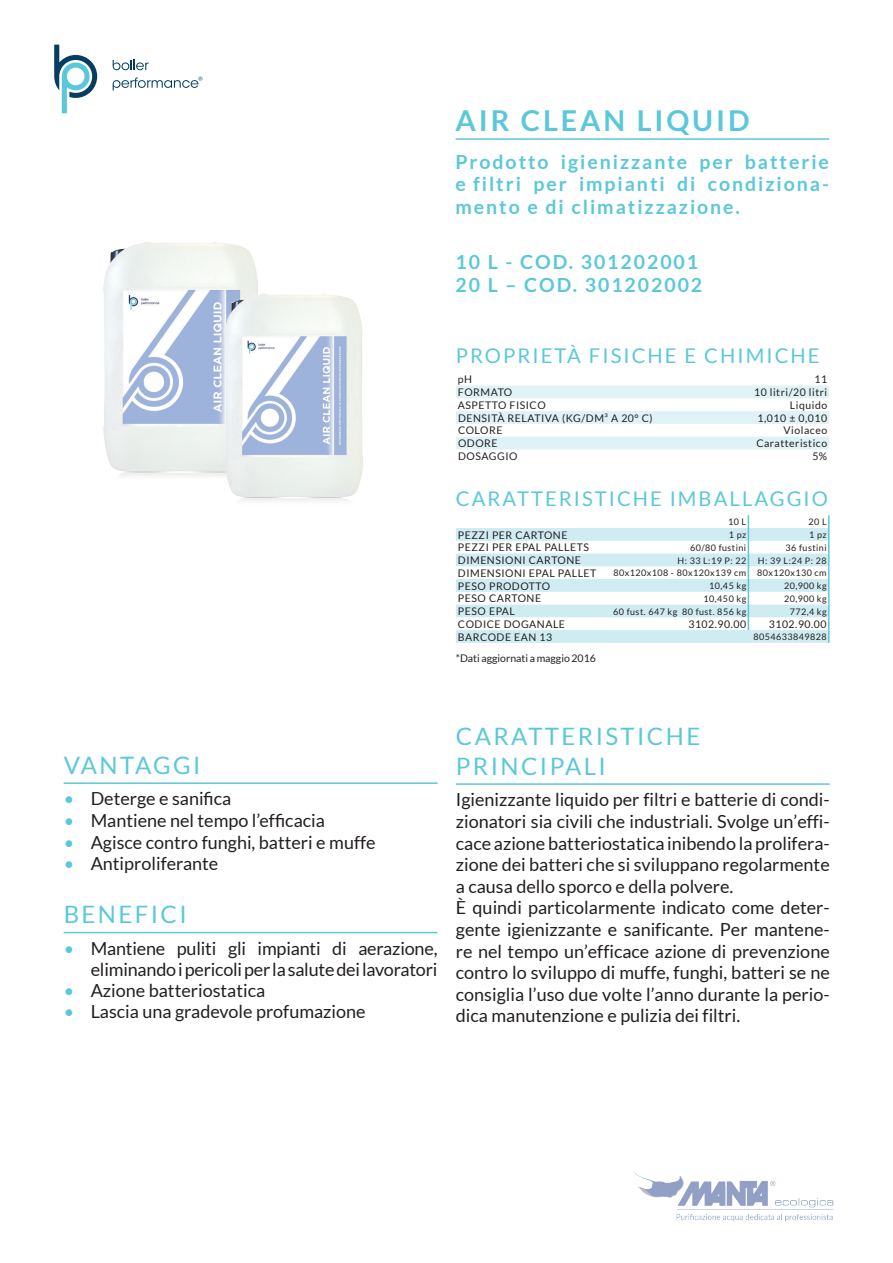
<style>
.page{position:relative;width:893px;height:1263px;background:#fff}
.page>*{position:absolute;margin:0;border:0;box-sizing:border-box;transform-origin:0 0}
.t1{font:700 28.8px "Lato";letter-spacing:.1em;color:#5bc8d9}
.t2{font:24px/30px "Lato";letter-spacing:.1em;color:#5bc8d9}
.t3{font:20.25px "Lato";letter-spacing:.1em;color:#5bc8d9}
.t4{font:700 19.5px/22.5px "Lato";letter-spacing:.1em;color:#5bc8d9;text-align:justify}
.t5{font:18px/21.6px "Lato";color:#231f20}
.t6{font:10.5px "Lato";letter-spacing:.05em;color:#231f20}
.t7{font:10.5px "Lato";color:#231f20}
.t8{font:9px "Lato";letter-spacing:.05em;color:#231f20}
.s1{color:#5bc8d9}
</style>
<div class="page">
<hr style="left:455px;top:138px;width:374px;height:2px;background:#5bc8d9">
<hr style="left:456px;top:783px;width:374px;height:2px;background:#5bc8d9">
<hr style="left:64px;top:782px;width:374px;height:2px;background:#5bc8d9">
<hr style="left:64px;top:932px;width:373px;height:1px;background:#5bc8d9">
<svg style="left:456px;top:515px;width:373px;height:128px"></svg>
<img style="left:103px;top:242px;width:139px;height:234px">
<img style="left:134px;top:247px;width:229px;height:254px">
<svg style="left:456px;top:386px;width:373px;height:63px"></svg>
<svg style="left:113px;top:60px;width:36px;height:10px"></svg>
<svg style="left:54px;top:45px;width:43px;height:68px"></svg>
<svg style="left:113px;top:77px;width:90px;height:13px"></svg>
<img style="left:634px;top:1172px;width:200px;height:50px">
<h1 class="t1" style="left:455px;top:104px;width:296px">AIR CLEAN LIQUID</h1>
<p class="t4" style="left:455px;top:150px;width:375px">Prodotto igienizzante per batterie e filtri per impianti di condiziona&shy;mento e di climatizzazione.</p>
<p class="t4" style="left:455px;top:250px;width:248px;line-height:23.4px">10 L - COD. 301202001<br>20 L – COD. 301202002</p>
<p class="t3" style="left:456px;top:344px;width:365px">PROPRIETÀ FISICHE E CHIMICHE</p>
<p class="t6" style="left:458px;top:374px;width:16px">pH</p>
<p class="t6" style="left:814px;top:374px;width:14px">11</p>
<p class="t6" style="left:458px;top:386px;width:56px">FORMATO</p>
<p class="t6" style="left:754px;top:386px;width:75px">10 litri/20 litri</p>
<p class="t6" style="left:458px;top:399px;width:89px">ASPETTO FISICO</p>
<p class="t6" style="left:790px;top:399px;width:39px">Liquido</p>
<p class="t6" style="left:458px;top:412px;width:196px">DENSITÀ RELATIVA (KG/DM³ A 20° C)</p>
<p class="t6" style="left:758px;top:412px;width:71px">1,010 ± 0,010</p>
<p class="t6" style="left:458px;top:425px;width:46px">COLORE</p>
<p class="t6" style="left:784px;top:425px;width:45px">Violaceo</p>
<p class="t6" style="left:458px;top:438px;width:41px">ODORE</p>
<p class="t6" style="left:756px;top:438px;width:72px">Caratteristico</p>
<p class="t6" style="left:458px;top:450px;width:61px">DOSAGGIO</p>
<p class="t6" style="left:812px;top:450px;width:16px">5%</p>
<p class="t3" style="left:456px;top:487px;width:374px">CARATTERISTICHE IMBALLAGGIO</p>
<p class="t8" style="left:728px;top:517px;width:20px">10 L</p>
<p class="t8" style="left:808px;top:517px;width:20px">20 L</p>
<p class="t6" style="left:458px;top:529px;width:111px">PEZZI PER CARTONE</p>
<p class="t8" style="left:729px;top:530px;width:19px">1 pz</p>
<p class="t8" style="left:809px;top:530px;width:19px">1 pz</p>
<p class="t6" style="left:458px;top:542px;width:133px">PEZZI PER EPAL PALLETS</p>
<p class="t8" style="left:690px;top:542px;width:58px">60/80 fustini</p>
<p class="t8" style="left:785px;top:542px;width:43px">36 fustini</p>
<p class="t6" style="left:458px;top:554px;width:125px">DIMENSIONI CARTONE</p>
<p class="t8" style="left:677px;top:555px;width:70px">H: 33 L:19 P: 22</p>
<p class="t8" style="left:758px;top:555px;width:70px">H: 39 L:24 P: 28</p>
<p class="t6" style="left:458px;top:567px;width:140px">DIMENSIONI EPAL PALLET</p>
<p class="t8" style="left:613px;top:568px;width:215px">80x120x108 - 80x120x139 cm 80x120x130 cm</p>
<p class="t6" style="left:458px;top:580px;width:94px">PESO PRODOTTO</p>
<p class="t8" style="left:709px;top:581px;width:38px">10,45 kg</p>
<p class="t8" style="left:784px;top:581px;width:44px">20,900 kg</p>
<p class="t6" style="left:458px;top:593px;width:85px">PESO CARTONE</p>
<p class="t8" style="left:704px;top:593px;width:44px">10,450 kg</p>
<p class="t8" style="left:784px;top:593px;width:44px">20,900 kg</p>
<p class="t6" style="left:458px;top:605px;width:59px">PESO EPAL</p>
<p class="t8" style="left:613px;top:606px;width:135px">60 fust. 647 kg 80 fust. 856 kg</p>
<p class="t8" style="left:790px;top:606px;width:38px">772,4 kg</p>
<p class="t6" style="left:458px;top:618px;width:109px">CODICE DOGANALE</p>
<p class="t6" style="left:688px;top:618px;width:59px">3102.90.00</p>
<p class="t6" style="left:769px;top:618px;width:59px">3102.90.00</p>
<p class="t6" style="left:458px;top:631px;width:96px">BARCODE EAN 13</p>
<p class="t8" style="left:753px;top:632px;width:75px">8054633849828</p>
<p class="t7" style="left:456px;top:652px;width:142px">*Dati aggiornati a maggio 2016</p>
<h2 class="t2" style="left:64px;top:750px;width:138px">VANTAGGI</h2>
<p class="t5" style="left:64px;top:788px;width:169px"><span class="s1">•</span> Deterge e sanifica</p>
<p class="t5" style="left:64px;top:809px;width:263px"><span class="s1">•</span> Mantiene nel tempo l’efficacia</p>
<p class="t5" style="left:64px;top:831px;width:313px"><span class="s1">•</span> Agisce contro funghi, batteri e muffe</p>
<p class="t5" style="left:64px;top:853px;width:156px"><span class="s1">•</span> Antiproliferante</p>
<h2 class="t2" style="left:64px;top:899px;width:125px">BENEFICI</h2>
<p class="t5" style="left:64px;top:938px;width:375px;line-height:21px;text-align:right"><span class="s1">•</span> Mantiene puliti gli impianti di aerazione, eliminando i pericoli per la salute dei lavoratori</p>
<p class="t5" style="left:64px;top:979px;width:203px"><span class="s1">•</span> Azione batteriostatica</p>
<p class="t5" style="left:64px;top:1000px;width:303px"><span class="s1">•</span> Lascia una gradevole profumazione</p>
<h2 class="t2" style="left:456px;top:721px;width:246px">CARATTERISTICHE<br>PRINCIPALI</h2>
<p class="t5" style="left:456px;top:789px;width:375px">Igienizzante liquido per filtri e batterie di condi&shy;zionatori sia civili che industriali. Svolge un’effi&shy;cace azione batteriostatica inibendo la prolifera&shy;zione dei batteri che si sviluppano regolarmente a causa dello sporco e della polvere.<br>È quindi particolarmente indicato come deter&shy;gente igienizzante e sanificante. Per mantene&shy;re nel tempo un’efficace azione di prevenzione contro lo sviluppo di muffe, funghi, batteri se ne consiglia l’uso due volte l’anno durante la perio&shy;dica manutenzione e pulizia dei filtri.</p>
</div>
